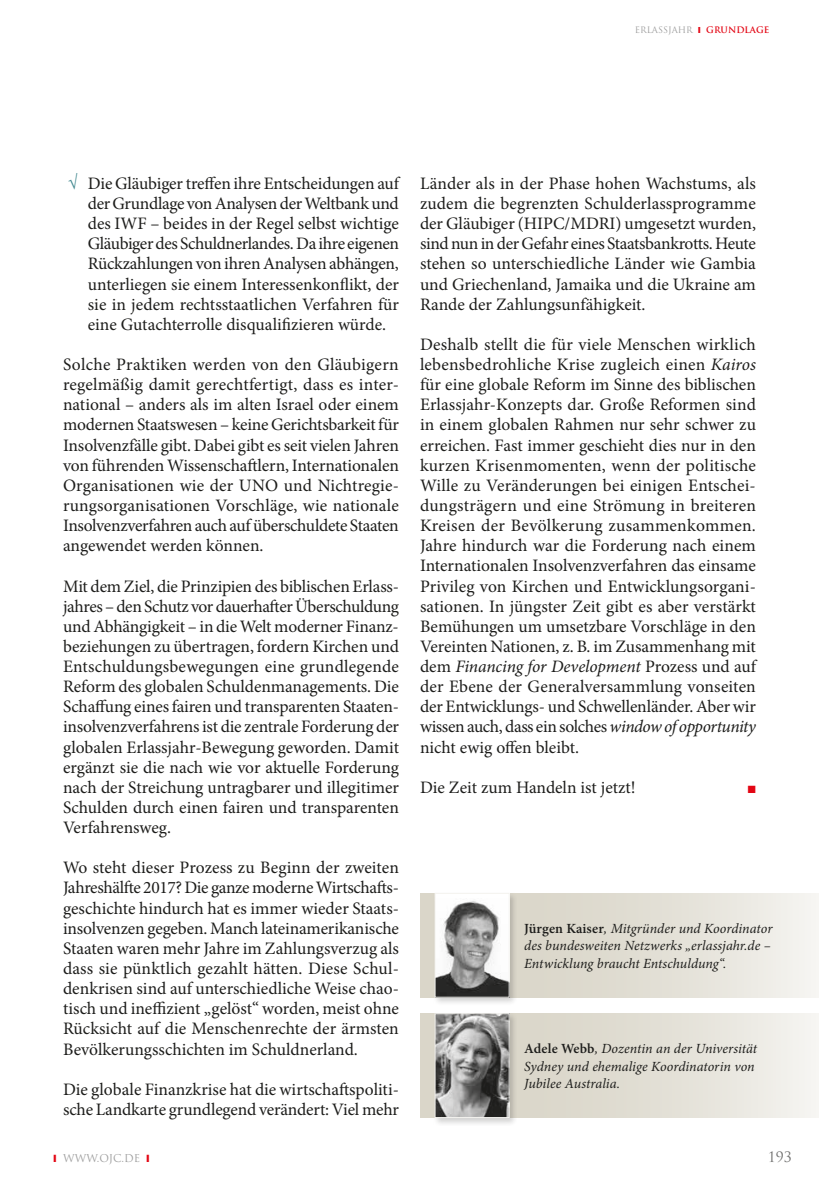
<style>
.page{position:relative;width:819px;height:1181px;background:#fff}
.page>*{position:absolute;margin:0;border:0;box-sizing:border-box;transform-origin:0 0}
.t1{font:17.5px/20.1px "Minion Pro";letter-spacing:-.005em;color:#1d1d1b;text-align:justify}
.t2{font:italic 14px/17.5px "Minion Pro";color:#1d1d1b}
.t3{font:14px "Trajan Pro";color:#70706f}
.t4{font:10.5px "Trajan Pro";color:#9d9d9d}
.t5{font:10.5px "Zapf Dingbats ITC";color:#e30614}
.t6{font:8.75px "Trajan Pro";color:#9d9d9d}
.s1{color:#e30614}
.s2{font-weight:700;color:#e30614}
.s3{color:#3e868d}
.s4{font-style:italic}
.s5{font-weight:600;font-style:normal}
</style>
<div class="page">
<svg style="left:420px;top:1013px;width:399px;height:104px;background:#e4e1d8"></svg>
<div style="left:433px;top:1011px;width:85px;height:115px;background:#1d1d1b;opacity:.2"></div>
<img style="left:437px;top:1015px;width:70px;height:100px">
<div style="left:435px;top:1013px;width:74px;height:104px;border:1px solid #f4f3ef"></div>
<svg style="left:420px;top:893px;width:399px;height:104px;background:#e4e1d8"></svg>
<div style="left:433px;top:891px;width:85px;height:115px;background:#1d1d1b;opacity:.2"></div>
<div style="left:435px;top:893px;width:74px;height:104px;background:#fff"></div>
<img style="left:437px;top:901px;width:70px;height:94px">
<div style="left:435px;top:893px;width:74px;height:104px;border:1px solid #f4f3ef"></div>
<p class="t6" style="left:634px;top:24px;width:136px">ERLASSJAHR <span class="s1">❙</span> <span class="s2">GRUNDLAGE</span></p>
<p class="t1" style="left:88px;top:173px;width:313px;text-indent:-20px"><span class="s3">√</span> Die Gläubiger treffen ihre Entscheidungen auf der Grundlage von Analysen der Weltbank und des IWF – beides in der Regel selbst wichtige Gläubiger des Schuldnerlandes. Da ihre eigenen Rückzahlungen von ihren Analysen abhängen, unterliegen sie einem Interessenkonflikt, der sie in jedem rechtsstaatlichen Verfahren für eine Gutachterrolle disqualifizieren würde.</p>
<p class="t1" style="left:63px;top:354px;width:337px">Solche Praktiken werden von den Gläubigern regelmäßig damit gerechtfertigt, dass es inter&shy;national – anders als im alten Israel oder einem modernen Staatswesen – keine Gerichtsbarkeit für Insolvenzfälle gibt. Dabei gibt es seit vielen Jahren von führenden Wissenschaftlern, Internationalen Organisationen wie der UNO und Nichtregie&shy;rungsorganisationen Vorschläge, wie nationale Insolvenzverfahren auch auf überschuldete Staaten angewendet werden können.</p>
<p class="t1" style="left:63px;top:576px;width:337px">Mit dem Ziel, die Prinzipien des biblischen Erlass&shy;jahres – den Schutz vor dauerhafter Überschuldung und Abhängigkeit – in die Welt moderner Finanz&shy;beziehungen zu übertragen, fordern Kirchen und Entschuldungsbewegungen eine grundlegende Reform des globalen Schuldenmanagements. Die Schaffung eines fairen und transparenten Staaten&shy;insolvenzverfahrens ist die zentrale Forderung der globalen Erlassjahr-Bewegung geworden. Damit ergänzt sie die nach wie vor aktuelle Forderung nach der Streichung untragbarer und illegitimer Schulden durch einen fairen und transparenten Verfahrensweg.</p>
<p class="t1" style="left:63px;top:858px;width:337px">Wo steht dieser Prozess zu Beginn der zweiten Jahreshälfte 2017? Die ganze moderne Wirtschafts&shy;geschichte hindurch hat es immer wieder Staats&shy;insolvenzen gegeben. Manch lateinamerikanische Staaten waren mehr Jahre im Zahlungsverzug als dass sie pünktlich gezahlt hätten. Diese Schul&shy;denkrisen sind auf unterschiedliche Weise chao&shy;tisch und ineffizient „gelöst“ worden, meist ohne Rücksicht auf die Menschenrechte der ärmsten Bevölkerungsschichten im Schuldnerland.</p>
<p class="t1" style="left:63px;top:1079px;width:337px">Die globale Finanzkrise hat die wirtschaftspoliti&shy;sche Landkarte grundlegend verändert: Viel mehr</p>
<p class="t1" style="left:420px;top:173px;width:337px">Länder als in der Phase hohen Wachstums, als zudem die begrenzten Schulderlassprogramme der Gläubiger (HIPC/MDRI) umgesetzt wurden, sind nun in der Gefahr eines Staatsbankrotts. Heute stehen so unterschiedliche Länder wie Gambia und Griechenland, Jamaika und die Ukraine am Rande der Zahlungsunfähigkeit.</p>
<p class="t1" style="left:420px;top:334px;width:337px">Deshalb stellt die für viele Menschen wirklich lebensbedrohliche Krise zugleich einen <span class="s4">Kairos </span>für eine globale Reform im Sinne des biblischen Erlassjahr-Konzepts dar. Große Reformen sind in einem globalen Rahmen nur sehr schwer zu erreichen. Fast immer geschieht dies nur in den kurzen Krisenmomenten, wenn der politische Wille zu Veränderungen bei einigen Entschei&shy;dungsträgern und eine Strömung in breiteren Kreisen der Bevölkerung zusammenkommen.<br>Jahre hindurch war die Forderung nach einem Internationalen Insolvenzverfahren das einsame Privileg von Kirchen und Entwicklungsorgani&shy;sationen. In jüngster Zeit gibt es aber verstärkt Bemühungen um umsetzbare Vorschläge in den Vereinten Nationen, z. B. im Zusammenhang mit dem <span class="s4">Financing for Development</span> Prozess und auf der Ebene der Generalversammlung vonseiten der Entwicklungs- und Schwellenländer. Aber wir wissen auch, dass ein solches <span class="s4">window of opportunity </span>nicht ewig offen bleibt.</p>
<p class="t1" style="left:420px;top:777px;width:217px">Die Zeit zum Handeln ist jetzt!</p>
<p class="t5" style="left:748px;top:784px;width:9px">■</p>
<p class="t2" style="left:524px;top:919px;width:250px;text-align:justify"><span class="s5">Jürgen Kaiser</span>, Mitgründer und Koordinator des bundesweiten Netzwerks „erlassjahr.de – Entwicklung braucht Entschuldung“.</p>
<p class="t2" style="left:524px;top:1040px;width:234px"><span class="s5">Adele Webb</span>, Dozentin an der Universität<br>Sydney und ehemalige Koordinatorin von<br>Jubilee Australia.</p>
<p class="t4" style="left:53px;top:1151px;width:97px"><span class="s1">❙</span> WWW.OJC.DE <span class="s1">❙</span></p>
<p class="t3" style="left:767px;top:1147px;width:25px">193</p>
</div>
